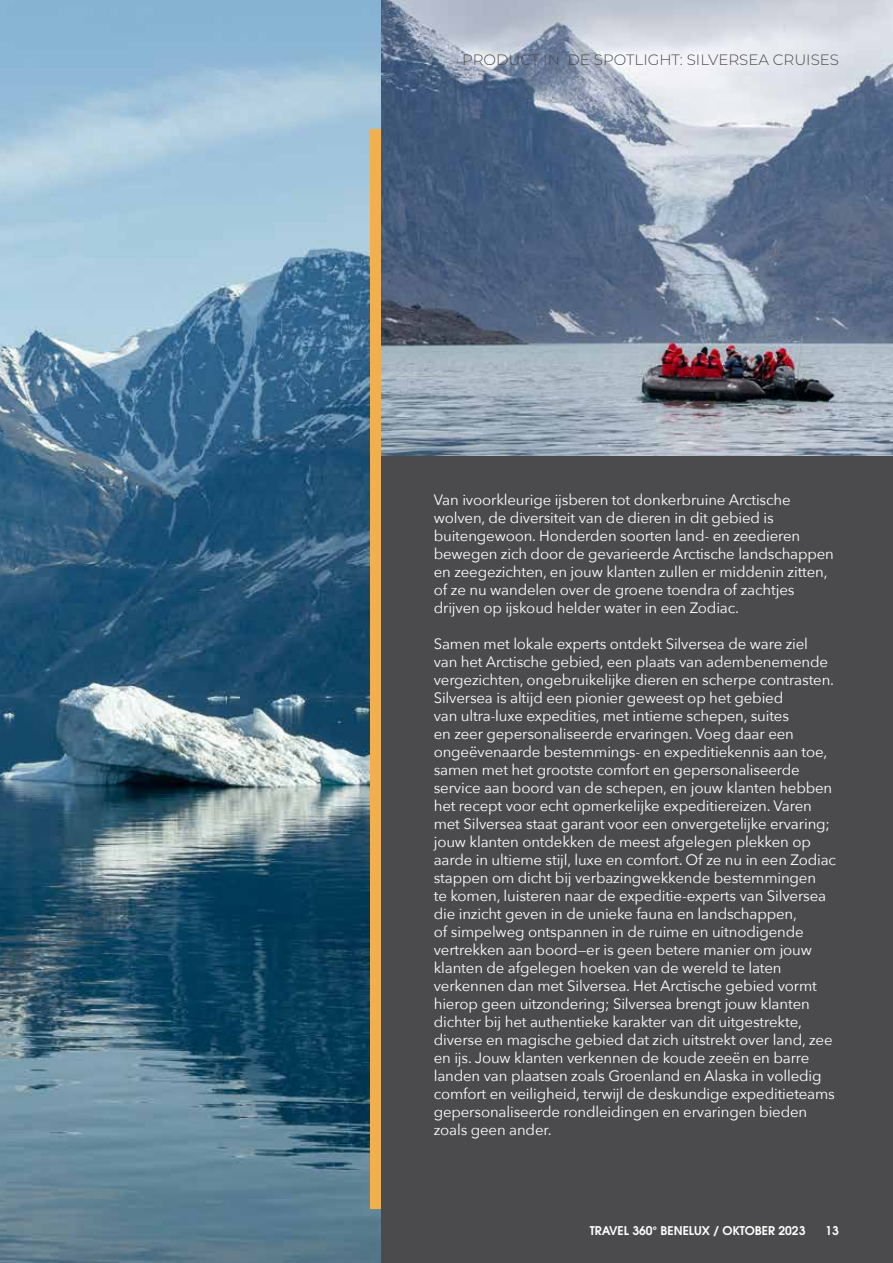
<style>
.page{position:relative;width:893px;height:1263px;background:#fff}
.page>*{position:absolute;margin:0;border:0;box-sizing:border-box;transform-origin:0 0}
.t1{font:15px/18px "Avenir Next";letter-spacing:-.01em;color:#fff}
.t2{font:300 15px "Montserrat";color:#4b4b4d}
.t3{font:600 12px "Avant Garde LT";color:#fff}
</style>
<div class="page">
<img style="left:0;top:0;width:381px;height:1263px">
<div style="left:370px;top:130px;width:42px;height:1079px;background:#f2af4d"></div>
<div style="left:381px;top:438px;width:512px;height:825px;background:#4b4b4d"></div>
<img style="left:381px;top:0;width:512px;height:455px">
<p class="t2" style="left:462px;top:49px;width:378px">PRODUCT IN DE SPOTLIGHT: SILVERSEA CRUISES</p>
<p class="t1" style="left:434px;top:490px;width:402px">Van ivoorkleurige ijsberen tot donkerbruine Arctische wolven, de diversiteit van de dieren in dit gebied is buitengewoon. Honderden soorten land- en zeedieren bewegen zich door de gevarieerde Arctische landschappen en zeegezichten, en jouw klanten zullen er middenin zitten, of ze nu wandelen over de groene toendra of zachtjes drijven op ijskoud helder water in een Zodiac.</p>
<p class="t1" style="left:434px;top:634px;width:404px">Samen met lokale experts ontdekt Silversea de ware ziel<br>van het Arctische gebied, een plaats van adembenemende vergezichten, ongebruikelijke dieren en scherpe contrasten.<br>Silversea is altijd een pionier geweest op het gebied<br>van ultra-luxe expedities, met intieme schepen, suites<br>en zeer gepersonaliseerde ervaringen. Voeg daar een ongeëvenaarde bestemmings- en expeditiekennis aan toe, samen met het grootste comfort en gepersonaliseerde service aan boord van de schepen, en jouw klanten hebben het recept voor echt opmerkelijke expeditiereizen. Varen met Silversea staat garant voor een onvergetelijke ervaring; jouw klanten ontdekken de meest afgelegen plekken op aarde in ultieme stijl, luxe en comfort. Of ze nu in een Zodiac stappen om dicht bij verbazingwekkende bestemmingen<br>te komen, luisteren naar de expeditie-experts van Silversea die inzicht geven in de unieke fauna en landschappen,<br>of simpelweg ontspannen in de ruime en uitnodigende vertrekken aan boord—er is geen betere manier om jouw klanten de afgelegen hoeken van de wereld te laten verkennen dan met Silversea. Het Arctische gebied vormt hierop geen uitzondering; Silversea brengt jouw klanten dichter bij het authentieke karakter van dit uitgestrekte, diverse en magische gebied dat zich uitstrekt over land, zee en ijs. Jouw klanten verkennen de koude zeeën en barre landen van plaatsen zoals Groenland en Alaska in volledig comfort en veiligheid, terwijl de deskundige expeditieteams gepersonaliseerde rondleidingen en ervaringen bieden zoals geen ander.</p>
<p class="t3" style="left:590px;top:1222px;width:217px">TRAVEL 360° BENELUX / OKTOBER 2023</p>
<p class="t3" style="left:825px;top:1222px;width:15px">13</p>
</div>
